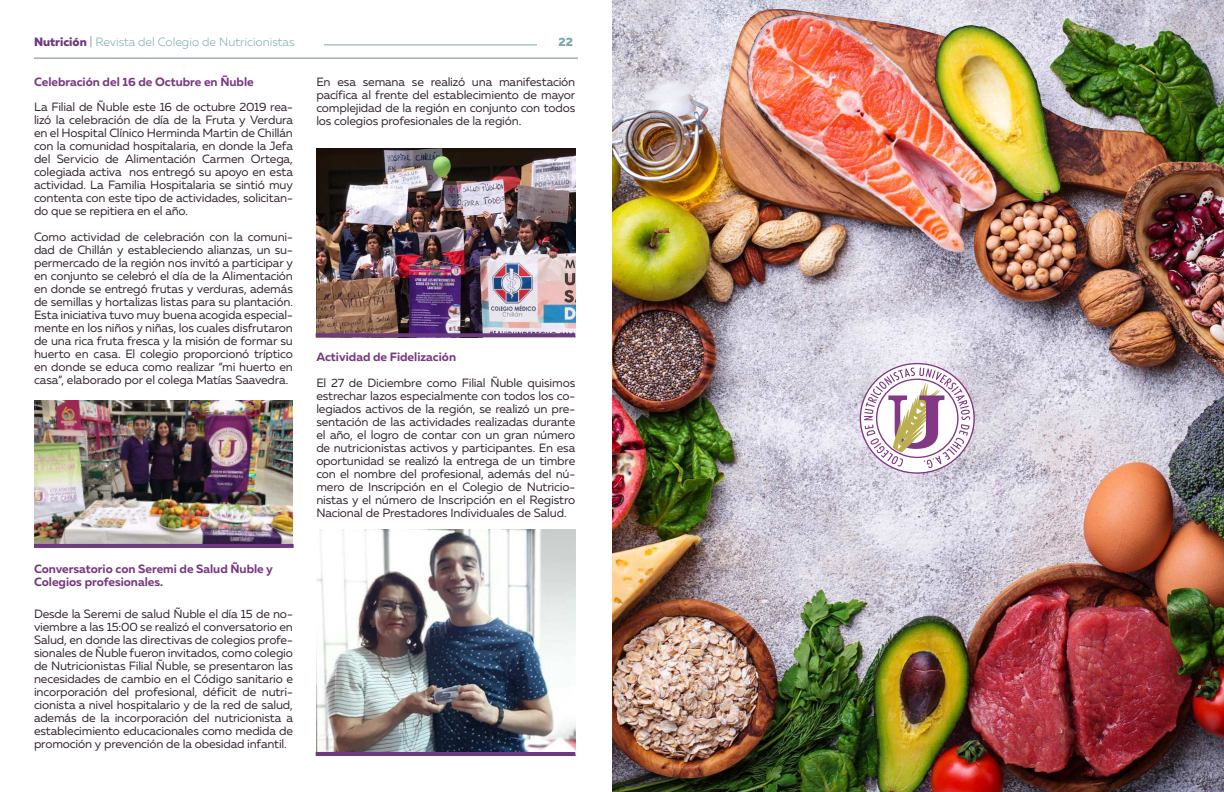
<style>
.page{position:relative;width:1224px;height:792px;background:#fff}
.page>*{position:absolute;margin:0;border:0;box-sizing:border-box;transform-origin:0 0}
.t1{font:12px/13px "Muller";letter-spacing:-.015em;color:#332532;text-align:justify}
.t2{font:700 12px/13px "Muller";color:#783981}
.t3{font:300 12px "Muller";color:#84aaae}
.t4{font:800 12px "Muller";color:#81a6a9}
.s1{font-weight:800;color:#6d3a7f}
.s2{color:#748297}
</style>
<div class="page">
<hr style="left:34px;top:58px;width:544px;height:1px;background:#748297">
<hr style="left:324px;top:44px;width:213px;height:1px;background:#81a6a9">
<img style="left:612px;top:0;width:612px;height:792px">
<img style="left:34px;top:401px;width:259px;height:143px">
<hr style="left:34px;top:544px;width:260px;height:4px;background:#6d3a7f">
<img style="left:316px;top:149px;width:259px;height:184px">
<svg style="left:316px;top:333px;width:259px;height:4px"></svg>
<img style="left:316px;top:530px;width:259px;height:222px">
<hr style="left:316px;top:752px;width:259px;height:4px;background:#6d3a7f">
<svg style="left:860px;top:363px;width:115px;height:111px"></svg>
<p class="t3" style="left:34px;top:36px;width:262px"><span class="s1">Nutrición</span> <span class="s2">|</span> Revista del Colegio de Nutricionistas</p>
<p class="t4" style="left:558px;top:35px;width:16px">22</p>
<p class="t2" style="left:34px;top:75px;width:221px">Celebración del 16 de Octubre en Ñuble</p>
<p class="t1" style="left:34px;top:100px;width:260px">La Filial de Ñuble este 16 de octubre 2019 rea&shy;lizó la celebración de día de la Fruta y Verdura en el Hospital Clínico Herminda Martin de Chillán con la comunidad hospitalaria, en donde la Jefa del Servicio de Alimentación Carmen Ortega, colegiada activa nos entregó su apoyo en esta actividad. La Familia Hospitalaria se sintió muy contenta con este tipo de actividades, solicitan&shy;do que se repitiera en el año.</p>
<p class="t1" style="left:34px;top:230px;width:260px">Como actividad de celebración con la comuni&shy;dad de Chillán y estableciendo alianzas, un su&shy;permercado de la región nos invitó a participar y en conjunto se celebró el día de la Alimentación en donde se entregó frutas y verduras, además de semillas y hortalizas listas para su plantación.<br>Esta iniciativa tuvo muy buena acogida especial&shy;mente en los niños y niñas, los cuales disfrutaron de una rica fruta fresca y la misión de formar su huerto en casa. El colegio proporcionó tríptico en donde se educa como realizar “mi huerto en casa”, elaborado por el colega Matías Saavedra.</p>
<p class="t2" style="left:34px;top:562px;width:240px">Conversatorio con Seremi de Salud Ñuble y<br>Colegios profesionales.</p>
<p class="t1" style="left:34px;top:607px;width:260px">Desde la Seremi de salud Ñuble el día 15 de no&shy;viembre a las 15:00 se realizó el conversatorio en Salud, en donde las directivas de colegios profe&shy;sionales de Ñuble fueron invitados, como colegio de Nutricionistas Filial Ñuble, se presentaron las necesidades de cambio en el Código sanitario e incorporación del profesional, déficit de nutri&shy;cionista a nivel hospitalario y de la red de salud, además de la incorporación del nutricionista a establecimiento educacionales como medida de promoción y prevención de la obesidad infantil.</p>
<p class="t1" style="left:316px;top:75px;width:260px">En esa semana se realizó una manifestación pacífica al frente del establecimiento de mayor complejidad de la región en conjunto con todos los colegios profesionales de la región.</p>
<p class="t2" style="left:316px;top:350px;width:141px">Actividad de Fidelización</p>
<p class="t1" style="left:316px;top:376px;width:260px">El 27 de Diciembre como Filial Ñuble quisimos estrechar lazos especialmente con todos los co&shy;legiados activos de la región, se realizó un pre&shy;sentación de las actividades realizadas durante el año, el logro de contar con un gran número de nutricionistas activos y participantes. En esa oportunidad se realizó la entrega de un timbre con el nombre del profesional, además del nú&shy;mero de Inscripción en el Colegio de Nutricio&shy;nistas y el número de Inscripción en el Registro Nacional de Prestadores Individuales de Salud.</p>
</div>
